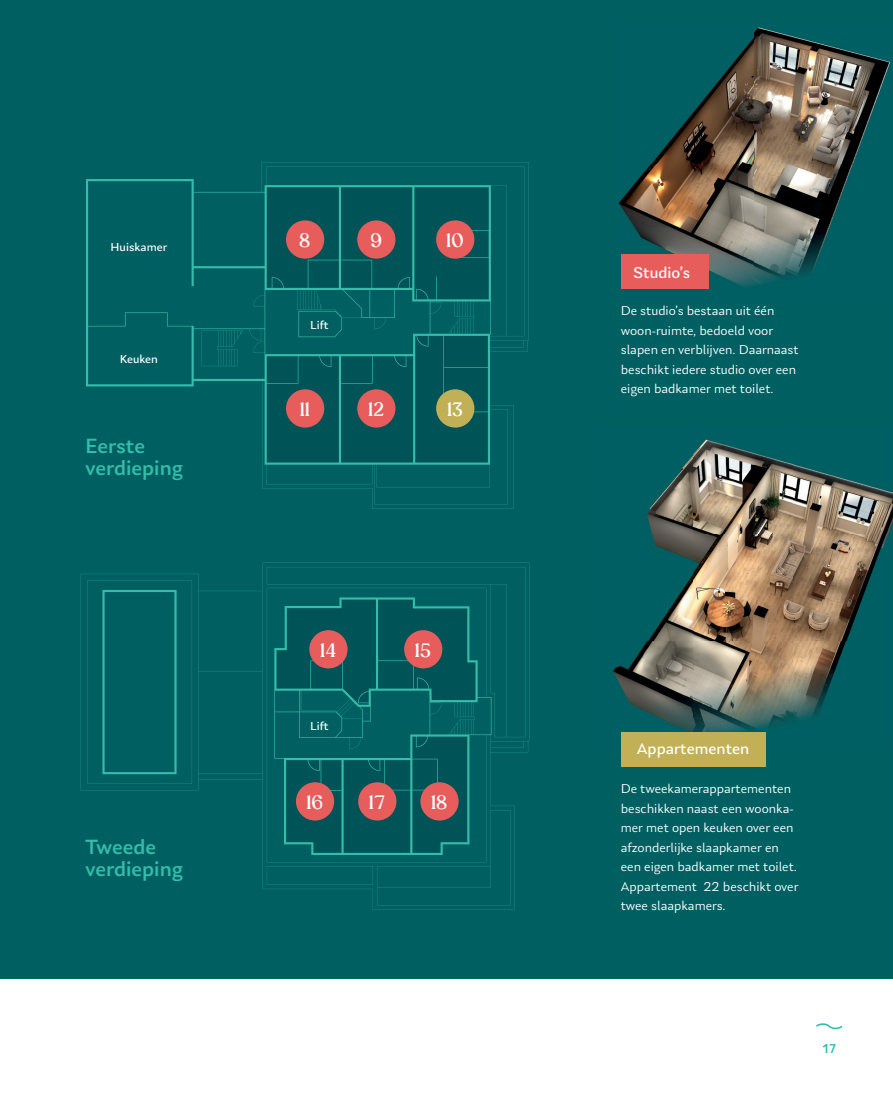
<style>
.page{position:relative;width:893px;height:1106px;background:#fff}
.page>*{position:absolute;margin:0;border:0;box-sizing:border-box;transform-origin:0 0}
.t1{font:500 21.6px/21.6px "Laca Text";color:#33bdaa}
.t2{font:18.9px "Magicher";letter-spacing:.05em;color:#fff}
.t3{font:16.5px "Laca Text";color:#fff}
.t4{font:13.5px/19.5px "Laca Text";color:#fff}
.t5{font:500 13.5px "Laca Text";color:#33bdaa}
.t6{font:12.15px "Laca Text";color:#fff}
</style>
<div class="page">
<div style="left:0;top:0;width:893px;height:978px;background:#005f61"></div>
<svg style="left:816px;top:1023px;width:27px;height:7px"></svg>
<svg style="left:86px;top:162px;width:443px;height:347px"></svg>
<svg style="left:81px;top:563px;width:448px;height:346px"></svg>
<svg style="left:267px;top:567px;width:258px;height:170px"></svg>
<svg style="left:267px;top:735px;width:243px;height:170px"></svg>
<svg style="left:87px;top:580px;width:105px;height:203px"></svg>
<div style="left:286px;top:220px;width:38px;height:39px;background:#e65d5c;border-radius:50%"></div>
<div style="left:286px;top:389px;width:38px;height:38px;background:#e65d5c;border-radius:50%"></div>
<div style="left:309px;top:630px;width:39px;height:38px;background:#e65d5c;border-radius:50%"></div>
<div style="left:296px;top:782px;width:38px;height:38px;background:#e65d5c;border-radius:50%"></div>
<div style="left:404px;top:630px;width:38px;height:38px;background:#e65d5c;border-radius:50%"></div>
<div style="left:420px;top:782px;width:39px;height:38px;background:#e65d5c;border-radius:50%"></div>
<div style="left:358px;top:782px;width:38px;height:38px;background:#e65d5c;border-radius:50%"></div>
<div style="left:357px;top:220px;width:38px;height:39px;background:#e65d5c;border-radius:50%"></div>
<div style="left:357px;top:389px;width:38px;height:38px;background:#e65d5c;border-radius:50%"></div>
<div style="left:436px;top:220px;width:38px;height:39px;background:#e85d5c;border-radius:50%"></div>
<div style="left:436px;top:389px;width:38px;height:38px;background:#c1b055;border-radius:50%"></div>
<img style="left:613px;top:439px;width:280px;height:310px">
<div style="left:621px;top:732px;width:144px;height:34px;background:#c1b055"></div>
<img style="left:619px;top:27px;width:272px;height:262px">
<div style="left:621px;top:254px;width:87px;height:34px;background:#e65d5c"></div>
<p class="t6" style="left:111px;top:240px;width:58px">Huiskamer</p>
<p class="t6" style="left:120px;top:351px;width:40px">Keuken</p>
<h1 class="t1" style="left:85px;top:435px;width:99px">Eerste verdieping</h1>
<h1 class="t1" style="left:85px;top:836px;width:99px">Tweede verdieping</h1>
<h2 class="t2" style="left:300px;top:229px;width:12px">8</h2>
<p class="t6" style="left:310px;top:317px;width:20px">Lift</p>
<h2 class="t2" style="left:300px;top:398px;width:11px">11</h2>
<h2 class="t2" style="left:371px;top:229px;width:12px">9</h2>
<h2 class="t2" style="left:369px;top:398px;width:17px">12</h2>
<h2 class="t2" style="left:447px;top:229px;width:18px">10</h2>
<h2 class="t2" style="left:448px;top:398px;width:17px">13</h2>
<h2 class="t2" style="left:321px;top:639px;width:17px">14</h2>
<p class="t6" style="left:310px;top:719px;width:20px">Lift</p>
<h2 class="t2" style="left:307px;top:791px;width:17px">16</h2>
<h2 class="t2" style="left:416px;top:639px;width:17px">15</h2>
<h2 class="t2" style="left:370px;top:791px;width:17px">17</h2>
<h2 class="t2" style="left:432px;top:791px;width:17px">18</h2>
<p class="t3" style="left:634px;top:262px;width:58px">Studio’s</p>
<p class="t4" style="left:621px;top:301px;width:179px">De studio’s bestaan uit één woon-ruimte, bedoeld voor slapen en verblijven. Daarnaast beschikt iedere studio over een eigen badkamer met toilet.</p>
<p class="t3" style="left:637px;top:739px;width:114px">Appartementen</p>
<p class="t4" style="left:621px;top:779px;width:179px">De tweekamerappartementen beschikken naast een woonka&shy;mer met open keuken over een afzonderlijke slaapkamer en een eigen badkamer met toilet.<br>Appartement 22 beschikt over twee slaapkamers.</p>
<p class="t5" style="left:823px;top:1040px;width:15px">17</p>
</div>
